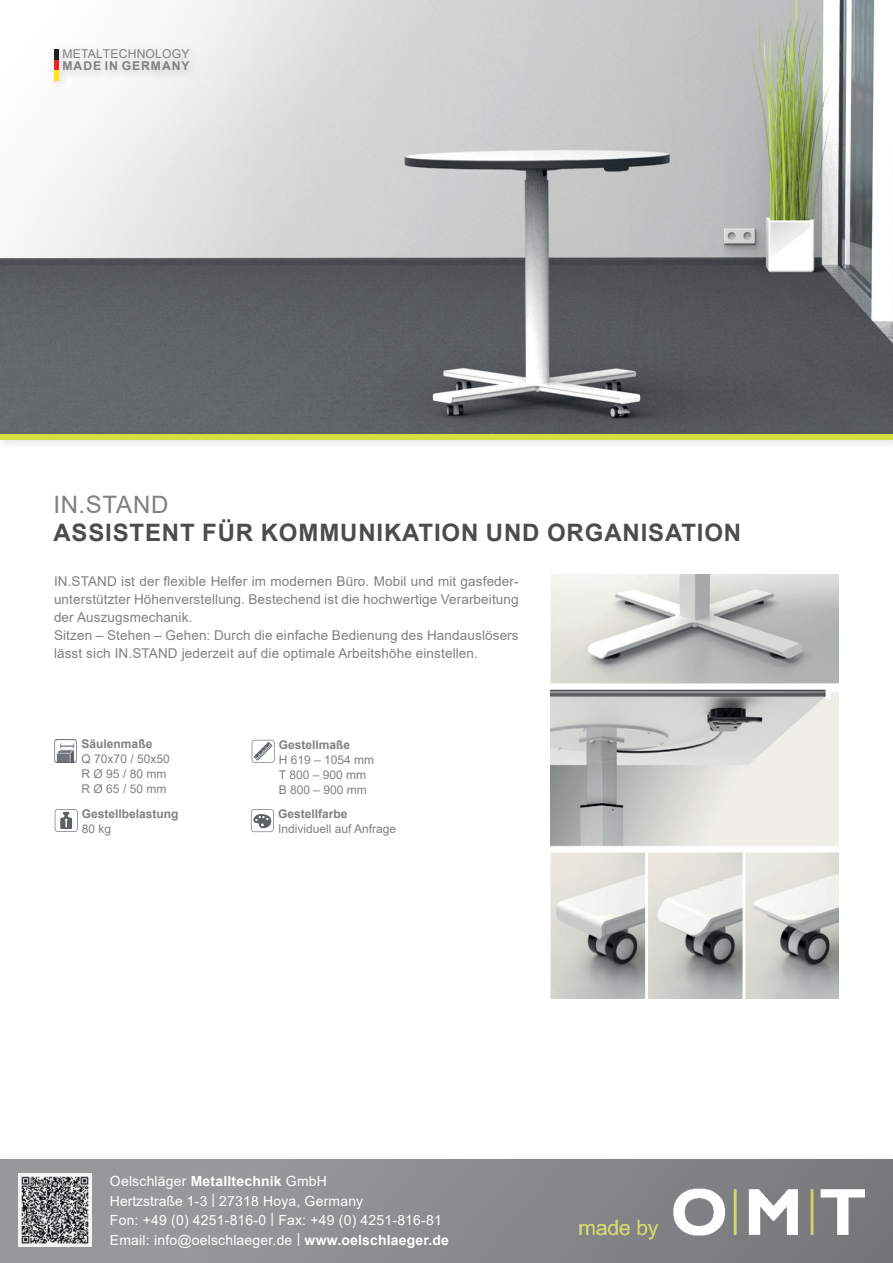
<style>
.page{position:relative;width:893px;height:1263px;background:#fff}
.page>*{position:absolute;margin:0;border:0;box-sizing:border-box;transform-origin:0 0}
.t1{font:700 24px "Arial";letter-spacing:.035em;color:#4c4c4f}
.t2{font:24px "Arial";letter-spacing:.035em;color:#808083}
.t3{font:13.95px/19.5px "Arial";letter-spacing:.015em;color:#fff}
.t4{font:13.5px/18px "Arial";letter-spacing:.01em;color:#808083}
.t5{font:12.15px "Arial";letter-spacing:.015em;color:#808083}
.t6{font:700 12.15px "Arial";letter-spacing:.08em;color:#808083}
.t7{font:12px/15px "Arial";color:#808083}
.t8{font:700 12px "Arial";color:#808083}
.s1{font-weight:700}
</style>
<div class="page">
<div style="left:0;top:1159px;width:893px;height:104px;background:#949497"></div>
<img style="left:19px;top:1174px;width:72px;height:72px">
<img style="left:0;top:0;width:893px;height:429px">
<img style="left:550px;top:574px;width:289px;height:424px">
<img style="left:535px;top:1159px;width:358px;height:104px">
<img style="left:0;top:0;width:389px;height:258px">
<div style="left:49px;top:44px;width:150px;height:48px;background:#f1f1f1"></div>
<hr style="left:54px;top:49px;width:4px;height:11px;background:#231f20">
<hr style="left:54px;top:60px;width:4px;height:10px;background:#ee2323">
<hr style="left:54px;top:70px;width:4px;height:11px;background:#ffe312">
<div style="left:0;top:429px;width:893px;height:20px;background:#231f20;opacity:.15"></div>
<div style="left:0;top:434px;width:893px;height:5px;background:#d5df3e"></div>
<img style="left:54px;top:740px;width:23px;height:23px">
<svg style="left:252px;top:740px;width:23px;height:23px"></svg>
<svg style="left:55px;top:809px;width:23px;height:23px"></svg>
<svg style="left:251px;top:809px;width:23px;height:23px"></svg>
<p class="t5" style="left:63px;top:45px;width:129px">METAL TECHNOLOGY</p>
<p class="t6" style="left:63px;top:58px;width:129px">MADE IN GERMANY</p>
<h1 class="t2" style="left:53px;top:488px;width:117px">IN.STAND</h1>
<h1 class="t1" style="left:53px;top:516px;width:689px">ASSISTENT FÜR KOMMUNIKATION UND ORGANISATION</h1>
<p class="t4" style="left:54px;top:572px;width:466px">IN.STAND ist der flexible Helfer im modernen Büro. Mobil und mit gasfeder&shy;unterstützter Höhenverstellung. Bestechend ist die hochwertige Verarbeitung der Auszugsmechanik.<br>Sitzen – Stehen – Gehen: Durch die einfache Bedienung des Handauslösers lässt sich IN.STAND jederzeit auf die optimale Arbeitshöhe einstellen.</p>
<p class="t8" style="left:82px;top:735px;width:72px">Säulenmaße</p>
<p class="t7" style="left:82px;top:751px;width:90px">Q 70x70 / 50x50<br>R Ø 95 / 80 mm<br>R Ø 65 / 50 mm</p>
<p class="t8" style="left:82px;top:805px;width:98px">Gestellbelastung</p>
<p class="t7" style="left:82px;top:821px;width:31px">80 kg</p>
<p class="t8" style="left:279px;top:736px;width:73px">Gestellmaße</p>
<p class="t7" style="left:279px;top:752px;width:97px">H 619 – 1054 mm<br>T 800 – 900 mm<br>B 800 – 900 mm</p>
<p class="t8" style="left:278px;top:805px;width:71px">Gestellfarbe</p>
<p class="t7" style="left:278px;top:821px;width:120px">Individuell auf Anfrage</p>
<p class="t3" style="left:110px;top:1171px;width:341px">Oelschläger <span class="s1">Metalltechnik</span> GmbH<br>Hertzstraße 1-3 | 27318 Hoya, Germany<br>Fon: +49 (0) 4251-816-0 | Fax: +49 (0) 4251-816-81<br>Email: info@oelschlaeger.de | <span class="s1">www.oelschlaeger.de</span></p>
</div>
